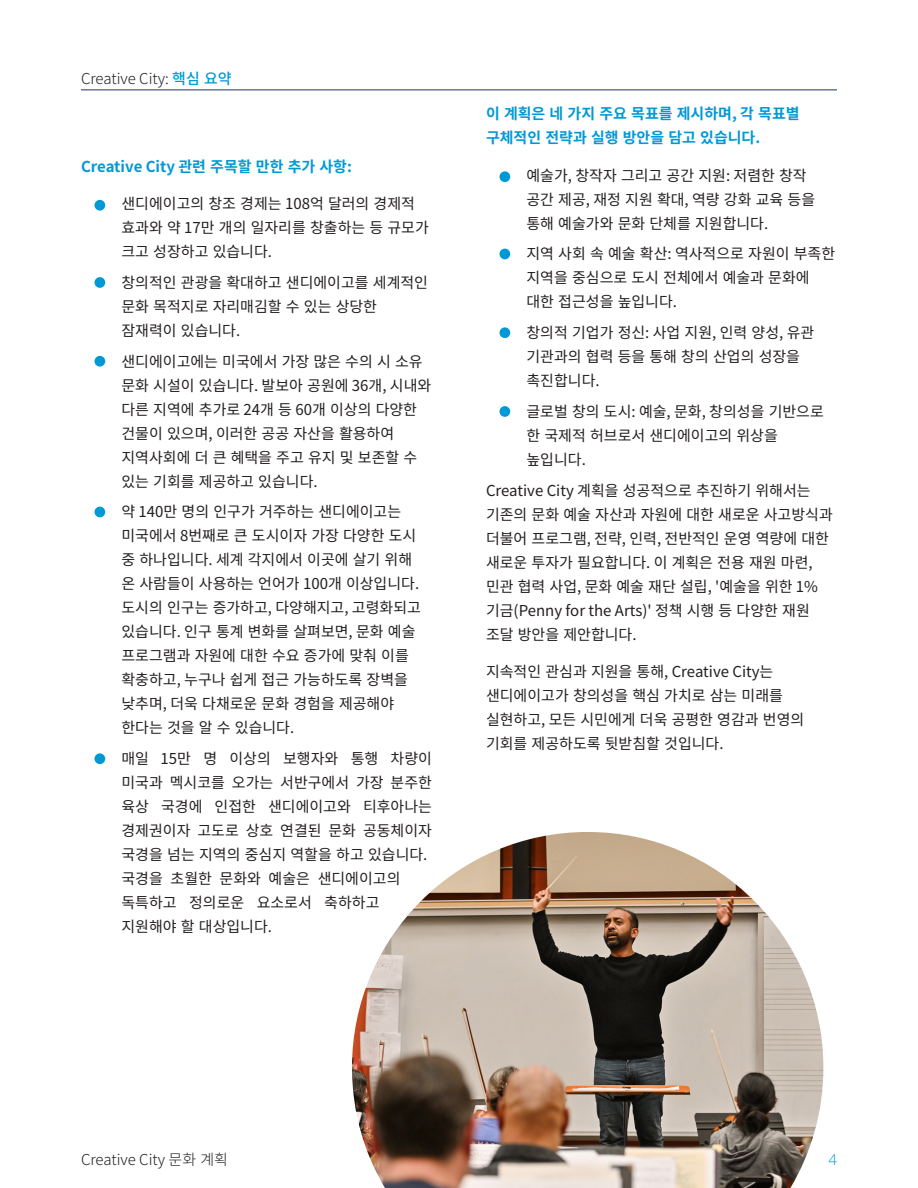
<style>
.page{position:relative;width:918px;height:1188px;background:#fff}
.page>*{position:absolute;margin:0;border:0;box-sizing:border-box;transform-origin:0 0}
.Indented_bullets{font:15px/24px "Noto Sans CJ Kkr";color:#231f20}
.Bold_Body_Copy{font:700 15px/24px "Noto Sans CJ Kkr";color:#0099d6}
.t1{font:300 15px "Noto Sans CJ Kkr";color:#231f20}
.t2{font:300 15px "Open Sans";color:#0099d6}
.s1{font-weight:500;color:#0099d6}
</style>
<div class="page">
<div style="left:95px;top:200px;width:10px;height:11px;background:#0099d6;border-radius:50%"></div>
<div style="left:95px;top:277px;width:10px;height:11px;background:#0099d6;border-radius:50%"></div>
<div style="left:95px;top:356px;width:10px;height:11px;background:#0099d6;border-radius:50%"></div>
<div style="left:95px;top:507px;width:10px;height:10px;background:#0099d6;border-radius:50%"></div>
<div style="left:95px;top:753px;width:10px;height:11px;background:#0099d6;border-radius:50%"></div>
<div style="left:500px;top:171px;width:10px;height:11px;background:#0099d6;border-radius:50%"></div>
<div style="left:500px;top:249px;width:10px;height:10px;background:#0099d6;border-radius:50%"></div>
<div style="left:500px;top:327px;width:10px;height:11px;background:#0099d6;border-radius:50%"></div>
<div style="left:500px;top:406px;width:10px;height:11px;background:#0099d6;border-radius:50%"></div>
<hr style="left:81px;top:89px;width:756px;height:1px;background:#233168">
<img style="left:352px;top:832px;width:471px;height:356px">
<p class="t1" style="left:81px;top:70px;width:152px">Creative City: <span class="s1">핵심 요약</span></p>
<p class="Bold_Body_Copy" style="left:81px;top:154px;width:273px">Creative City 관련 주목할 만한 추가 사항:</p>
<p class="Indented_bullets" style="left:121px;top:192px;width:309px">샌디에이고의 창조 경제는 108억 달러의 경제적 효과와 약 17만 개의 일자리를 창출하는 등 규모가 크고 성장하고 있습니다.</p>
<p class="Indented_bullets" style="left:121px;top:271px;width:308px">창의적인 관광을 확대하고 샌디에이고를 세계적인 문화 목적지로 자리매김할 수 있는 상당한 잠재력이 있습니다.</p>
<p class="Indented_bullets" style="left:121px;top:349px;width:311px">샌디에이고에는 미국에서 가장 많은 수의 시 소유 문화 시설이 있습니다. 발보아 공원에 36개, 시내와 다른 지역에 추가로 24개 등 60개 이상의 다양한 건물이 있으며, 이러한 공공 자산을 활용하여 지역사회에 더 큰 혜택을 주고 유지 및 보존할 수 있는 기회를 제공하고 있습니다.</p>
<p class="Indented_bullets" style="left:121px;top:500px;width:301px">약 140만 명의 인구가 거주하는 샌디에이고는 미국에서 8번째로 큰 도시이자 가장 다양한 도시 중 하나입니다. 세계 각지에서 이곳에 살기 위해 온 사람들이 사용하는 언어가 100개 이상입니다. 도시의 인구는 증가하고, 다양해지고, 고령화되고 있습니다. 인구 통계 변화를 살펴보면, 문화 예술 프로그램과 자원에 대한 수요 증가에 맞춰 이를 확충하고, 누구나 쉽게 접근 가능하도록 장벽을 낮추며, 더욱 다채로운 문화 경험을 제공해야 한다는 것을 알 수 있습니다.</p>
<p class="Indented_bullets" style="left:121px;top:747px;width:312px">매일 15만 명 이상의 보행자와 통행 차량이 미국과 멕시코를 오가는 서반구에서 가장 분주한 육상 국경에 인접한 샌디에이고와 티후아나는 경제권이자 고도로 상호 연결된 문화 공동체이자 국경을 넘는 지역의 중심지 역할을 하고 있습니다. 국경을 초월한 문화와 예술은 샌디에이고의 독특하고 정의로운 요소로서 축하하고 지원해야 할 대상입니다.</p>
<p class="Bold_Body_Copy" style="left:486px;top:102px;width:315px">이 계획은 네 가지 주요 목표를 제시하며, 각 목표별 구체적인 전략과 실행 방안을 담고 있습니다.</p>
<p class="Indented_bullets" style="left:526px;top:163px;width:290px">예술가, 창작자 그리고 공간 지원: 저렴한 창작 공간 제공, 재정 지원 확대, 역량 강화 교육 등을 통해 예술가와 문화 단체를 지원합니다.</p>
<p class="Indented_bullets" style="left:526px;top:242px;width:310px">지역 사회 속 예술 확산: 역사적으로 자원이 부족한 지역을 중심으로 도시 전체에서 예술과 문화에 대한 접근성을 높입니다.</p>
<p class="Indented_bullets" style="left:526px;top:321px;width:289px">창의적 기업가 정신: 사업 지원, 인력 양성, 유관 기관과의 협력 등을 통해 창의 산업의 성장을 촉진합니다.</p>
<p class="Indented_bullets" style="left:526px;top:400px;width:299px">글로벌 창의 도시: 예술, 문화, 창의성을 기반으로 한 국제적 허브로서 샌디에이고의 위상을 높입니다.</p>
<p class="Indented_bullets" style="left:486px;top:478px;width:348px">Creative City 계획을 성공적으로 추진하기 위해서는 기존의 문화 예술 자산과 자원에 대한 새로운 사고방식과 더불어 프로그램, 전략, 인력, 전반적인 운영 역량에 대한 새로운 투자가 필요합니다. 이 계획은 전용 재원 마련, 민관 협력 사업, 문화 예술 재단 설립, '예술을 위한 1% 기금(Penny for the Arts)' 정책 시행 등 다양한 재원 조달 방안을 제안합니다.</p>
<p class="Indented_bullets" style="left:486px;top:660px;width:320px">지속적인 관심과 지원을 통해, Creative City는 샌디에이고가 창의성을 핵심 가치로 삼는 미래를 실현하고, 모든 시민에게 더욱 공평한 영감과 번영의 기회를 제공하도록 뒷받침할 것입니다.</p>
<p class="t1" style="left:81px;top:1151px;width:148px">Creative City 문화 계획</p>
<p class="t2" style="left:828px;top:1149px;width:10px">4</p>
</div>
